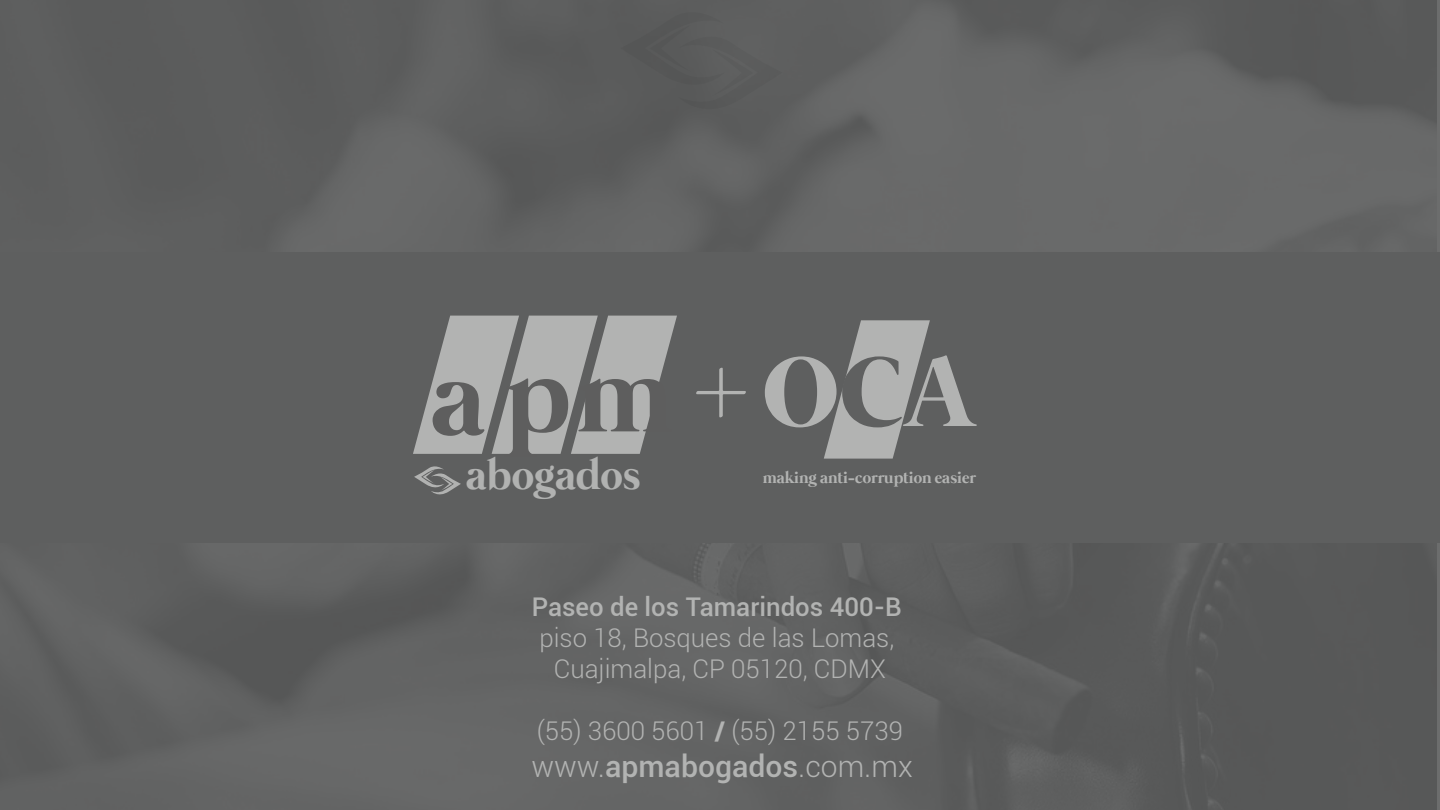
<style>
.page{position:relative;width:1440px;height:810px;background:#5e5f5f}
.page>*{position:absolute;margin:0;border:0;box-sizing:border-box;transform-origin:0 0}
.t1{font:700 113.25px "Mermaid";color:#5e5e5e}
.t2{font:700 100.95px "Mermaid";color:#b2b3b2}
.t3{font:700 42.97px "Mermaid";color:#b1b2b1}
.t4{font:300 30.08px "Roboto";color:#b2b3b2}
.t5{font:300 25.8px/31px "Roboto";color:#b2b3b2;text-align:center}
.t6{font:500 25.8px "Roboto";color:#b2b3b2}
.t7{font:700 16.58px "Mermaid";color:#b2b3b2}
.s1{color:#5f6060}
.s2{font-weight:700}
.s3{font-weight:500}
</style>
<div class="page">
<svg style="left:824px;top:320px;width:106px;height:139px"></svg>
<svg style="left:413px;top:316px;width:264px;height:138px"></svg>
<svg style="left:414px;top:466px;width:47px;height:29px"></svg>
<h1 class="t1" style="left:431px;top:329px;width:243px">apm</h1>
<h3 class="t3" style="left:466px;top:450px;width:176px">abogados</h3>
<h2 class="t2" style="left:696px;top:325px;width:51px">+</h2>
<h2 class="t2" style="left:763px;top:335px;width:213px">O<span class="s1">C</span>A</h2>
<p class="t7" style="left:763px;top:468px;width:215px">making anti-corruption easier</p>
<p class="t6" style="left:532px;top:589px;width:371px">Paseo de los Tamarindos 400-B</p>
<p class="t5" style="left:539px;top:622px;width:356px">piso 18, Bosques de las Lomas,<br>Cuajimalpa, CP 05120, CDMX</p>
<p class="t5" style="left:537px;top:715px;width:368px">(55) 3600 5601 <span class="s2">/</span> (55) 2155 5739</p>
<p class="t4" style="left:531px;top:745px;width:383px">www.<span class="s3">apmabogados</span>.com.mx</p>
</div>
